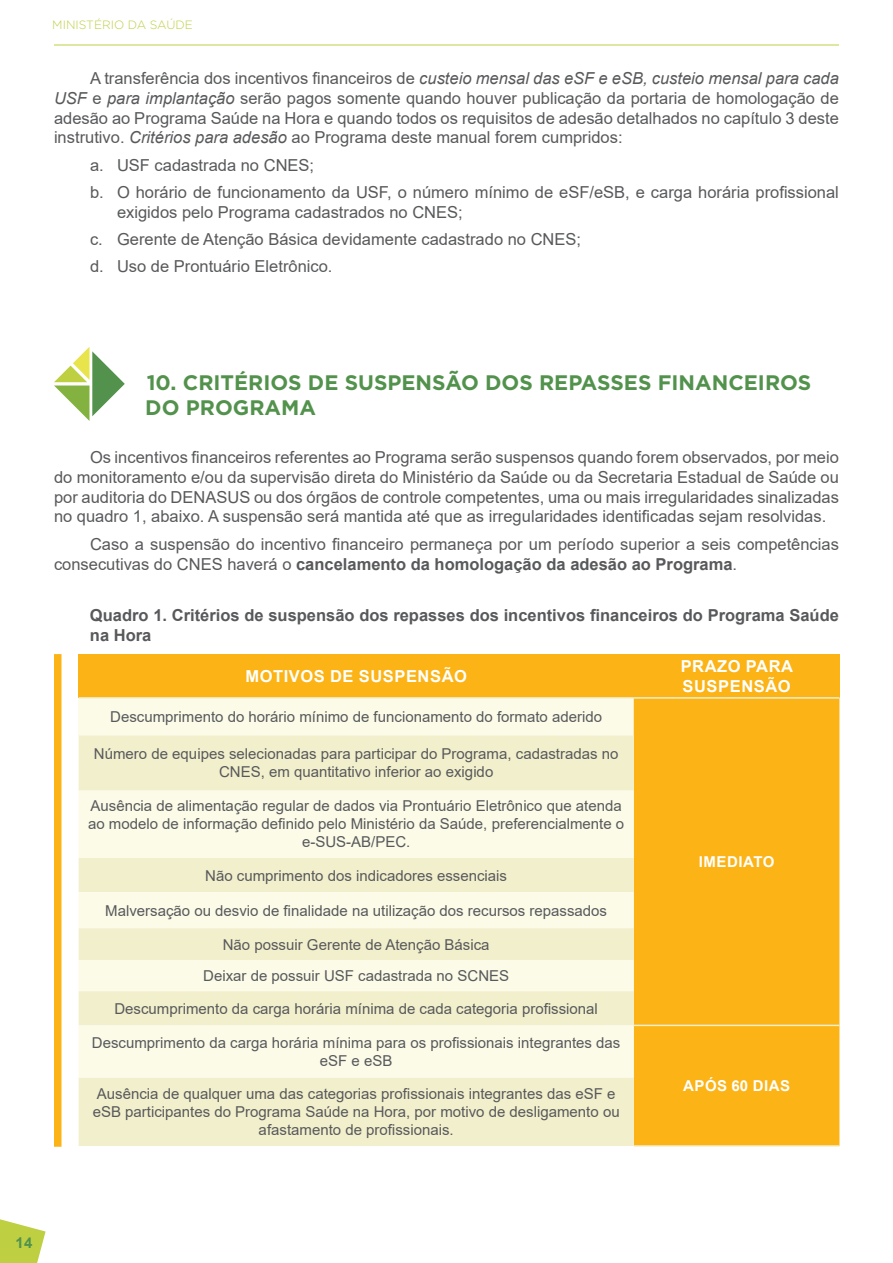
<style>
.page{position:relative;width:893px;height:1263px;background:#fff}
.page>*{position:absolute;margin:0;border:0;box-sizing:border-box;transform-origin:0 0}
.t1{font:700 21px "Gotham";color:#52924c}
.t2{font:16.5px/19.8px "Arial";color:#58595b}
.t3{font:700 16.5px/19.8px "Arial";color:#58595b}
.t4{font:700 16.5px "Arial";letter-spacing:.035em;color:#fff}
.t5{font:15px/18px "Arial";color:#58595b;text-align:center}
.t6{font:700 15px "Arial";letter-spacing:.035em;color:#fff}
.t7{font:700 15px "Arial";color:#51924d}
.t8{font:300 12px "Gotham";color:#becf42}
.s1{font-style:italic}
.s2{font-weight:700}
</style>
<div class="page">
<svg style="left:0;top:1219px;width:46px;height:44px"></svg>
<hr style="left:54px;top:45px;width:785px;height:1px;background:#becf42">
<svg style="left:54px;top:347px;width:71px;height:74px"></svg>
<div style="left:79px;top:654px;width:555px;height:44px;background:#fcb316"></div>
<div style="left:634px;top:654px;width:205px;height:44px;background:#fcb316"></div>
<div style="left:79px;top:698px;width:555px;height:37px;background:#fcfbe8"></div>
<div style="left:634px;top:699px;width:205px;height:446px;background:#fcb316"></div>
<div style="left:79px;top:735px;width:555px;height:411px;background:#f2efcc"></div>
<svg style="left:79px;top:790px;width:555px;height:287px;background:#f8f6de"></svg>
<hr style="left:634px;top:1025px;width:205px;height:1px;background:#f2efcc">
<hr style="left:634px;top:1145px;width:205px;height:2px;background:#f2efcc">
<hr style="left:634px;top:697px;width:205px;height:2px;background:#f2efcc">
<hr style="left:79px;top:697px;width:555px;height:2px;background:#f2efcc">
<hr style="left:79px;top:789px;width:555px;height:1px;background:#f2efcc">
<div style="left:54px;top:654px;width:8px;height:493px;background:#fcb316"></div>
<p class="t8" style="left:52px;top:17px;width:142px">MINISTÉRIO DA SAÚDE</p>
<p class="t2" style="left:54px;top:68px;width:786px;text-align:justify;text-indent:36px">A transferência dos incentivos financeiros de <span class="s1">custeio mensal das eSF e eSB, custeio mensal para cada USF</span> e <span class="s1">para implantação</span> serão pagos somente quando houver publicação da portaria de homologação de adesão ao Programa Saúde na Hora e quando todos os requisitos de adesão detalhados no capítulo 3 deste instrutivo. <span class="s1">Critérios para adesão</span> ao Programa deste manual forem cumpridos:</p>
<p class="t2" style="left:90px;top:151px;width:750px;line-height:27.3px">a. USF cadastrada no CNES;<br>b. O horário de funcionamento da USF, o número mínimo de eSF/eSB, e carga horária profissional</p>
<p class="t2" style="left:90px;top:198px;width:493px;line-height:27.3px;text-indent:27px">exigidos pelo Programa cadastrados no CNES;<br>c. Gerente de Atenção Básica devidamente cadastrado no CNES; d. Uso de Prontuário Eletrônico.</p>
<p class="t1" style="left:147px;top:368px;width:116px">10. CRITÉRIOS</p>
<p class="t1" style="left:308px;top:368px;width:52px">DE SUS</p>
<p class="t1" style="left:388px;top:368px;width:384px">PENSÃO DOS REPASSES FI NANCEIROS</p>
<p class="t1" style="left:145px;top:394px;width:57px">DO PRO</p>
<p class="t1" style="left:233px;top:394px;width:85px">GRAMA</p>
<p class="t2" style="left:54px;top:447px;width:786px;text-align:justify;text-indent:36px">Os incentivos financeiros referentes ao Programa serão suspensos quando forem observados, por meio do monitoramento e/ou da supervisão direta do Ministério da Saúde ou da Secretaria Estadual de Saúde ou por auditoria do DENASUS ou dos órgãos de controle competentes, uma ou mais irregularidades sinalizadas no quadro 1, abaixo. A suspensão será mantida até que as irregularidades identificadas sejam resolvidas.</p>
<p class="t2" style="left:54px;top:534px;width:786px;text-indent:36px">Caso a suspensão do incentivo financeiro permaneça por um período superior a seis competências consecutivas do CNES haverá o <span class="s2">cancelamento da homologação da adesão ao Programa</span>.</p>
<p class="t3" style="left:90px;top:606px;width:750px">Quadro 1. Critérios de suspensão dos repasses dos incentivos financeiros do Programa Saúde na Hora</p>
<p class="t4" style="left:245px;top:664px;width:126px">Motivos de sus</p>
<p class="t4" style="left:394px;top:664px;width:74px">pensão</p>
<p class="t5" style="left:110px;top:708px;width:493px">Descumprimento do horário mínimo de funcionamento do formato aderido</p>
<p class="t5" style="left:94px;top:745px;width:526px">Número de equipes selecionadas para participar do Programa, cadastradas no<br>CNES, em quantitativo inferior ao exigido</p>
<p class="t5" style="left:88px;top:797px;width:538px">Ausência de alimentação regular de dados via Prontuário Eletrônico que atenda ao modelo de informação definido pelo Ministério da Saúde, preferencialmente o e-SUS-AB/PEC.</p>
<p class="t5" style="left:205px;top:866px;width:303px">Não cumprimento dos indicadores essenciais</p>
<p class="t5" style="left:105px;top:901px;width:503px">Malversação ou desvio de finalidade na utilização dos recursos repassados</p>
<p class="t5" style="left:114px;top:928px;width:485px;line-height:32.1px">Não possuir Gerente de Atenção Básica<br>Deixar de possuir USF cadastrada no SCNES<br>Descumprimento da carga horária mínima de cada categoria profissional</p>
<p class="t5" style="left:92px;top:1033px;width:530px">Descumprimento da carga horária mínima para os profissionais integrantes das eSF e eSB</p>
<p class="t5" style="left:93px;top:1085px;width:528px">Ausência de qualquer uma das categorias profissionais integrantes das eSF e eSB participantes do Programa Saúde na Hora, por motivo de desligamento ou afastamento de profissionais.</p>
<p class="t4" style="left:681px;top:655px;width:13px">Pra</p>
<p class="t4" style="left:717px;top:655px;width:53px">zo para</p>
<p class="t4" style="left:682px;top:674px;width:13px">sus</p>
<p class="t4" style="left:718px;top:674px;width:74px">pensão</p>
<p class="t6" style="left:699px;top:851px;width:77px">Imediato</p>
<p class="t6" style="left:683px;top:1075px;width:98px">Após 60 dias</p>
<p class="t7" style="left:16px;top:1232px;width:18px">14</p>
</div>
